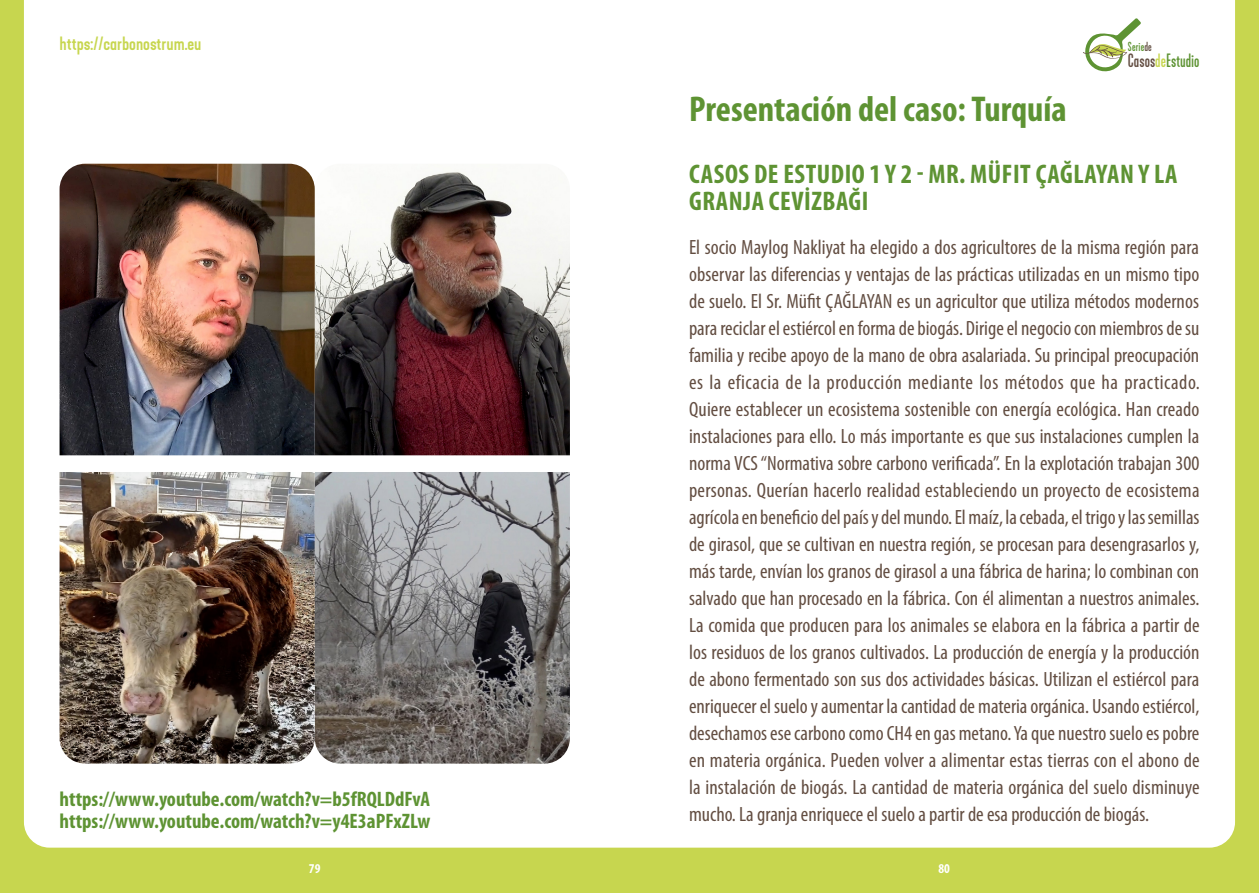
<style>
.page{position:relative;width:1259px;height:893px;background:#c7d64f}
.page>*{position:absolute;margin:0;border:0;box-sizing:border-box;transform-origin:0 0}
.t1{font:700 condensed 36px "Myriad Pro";color:#5e9333}
.t2{font:700 condensed 27px/27px "Myriad Pro";letter-spacing:.02em;color:#5e9333}
.t3{font:700 condensed 21px/22.5px "Myriad Pro";color:#5e9333}
.t4{font:condensed 20.7px/27px "Myriad Pro";color:#634e42;text-align:justify}
.t5{font:500 18px "Kapra Neue";color:#c7d64f}
.t6{font:condensed 18px "Kapra Neue";color:#5e9333}
.t7{font:700 condensed 13.5px "Myriad Pro";color:#fff}
.t8{font:condensed 12.3px "Kapra Neue";letter-spacing:.01em;color:#5e9333}
.s1{color:#634e42}
.s2{color:#c7d64f}
</style>
<div class="page">
<div style="left:24px;top:0;width:1211px;height:848px;background:#fff"></div>
<svg style="left:1082px;top:18px;width:59px;height:55px;background:#dae4cb"></svg>
<img style="left:60px;top:472px;width:510px;height:292px">
<img style="left:60px;top:164px;width:510px;height:291px">
<p class="t5" style="left:60px;top:32px;width:143px">https://carbonostrum.eu</p>
<p class="t8" style="left:1128px;top:39px;width:25px">Serie<span class="s1">de</span></p>
<p class="t6" style="left:1128px;top:50px;width:73px"><span class="s1">Casos</span><span class="s2">de</span>Estudio</p>
<h1 class="t1" style="left:689px;top:86px;width:379px">Presentación del caso: Turquía</h1>
<h2 class="t2" style="left:689px;top:160px;width:490px">CASOS DE ESTUDIO 1 Y 2 - MR. MÜFIT ÇAĞLAYAN Y LA<br>GRANJA CEVİZBAĞI</h2>
<p class="t4" style="left:689px;top:233px;width:512px">El socio Maylog Nakliyat ha elegido a dos agricultores de la misma región para observar las diferencias y ventajas de las prácticas utilizadas en un mismo tipo de suelo. El Sr. Müfit ÇAĞLAYAN es un agricultor que utiliza métodos modernos para reciclar el estiércol en forma de biogás. Dirige el negocio con miembros de su familia y recibe apoyo de la mano de obra asalariada. Su principal preocupación es la eficacia de la producción mediante los métodos que ha practicado.<br>Quiere establecer un ecosistema sostenible con energía ecológica. Han creado instalaciones para ello. Lo más importante es que sus instalaciones cumplen la norma VCS “Normativa sobre carbono verificada”. En la explotación trabajan 300 personas. Querían hacerlo realidad estableciendo un proyecto de ecosistema agrícola en beneficio del país y del mundo. El maíz, la cebada, el trigo y las semillas de girasol, que se cultivan en nuestra región, se procesan para desengrasarlos y, más tarde, envían los granos de girasol a una fábrica de harina; lo combinan con salvado que han procesado en la fábrica. Con él alimentan a nuestros animales.<br>La comida que producen para los animales se elabora en la fábrica a partir de los residuos de los granos cultivados. La producción de energía y la producción de abono fermentado son sus dos actividades básicas. Utilizan el estiércol para enriquecer el suelo y aumentar la cantidad de materia orgánica. Usando estiércol, desechamos ese carbono como CH4 en gas metano. Ya que nuestro suelo es pobre en materia orgánica. Pueden volver a alimentar estas tierras con el abono de la instalación de biogás. La cantidad de materia orgánica del suelo disminuye mucho. La granja enriquece el suelo a partir de esa producción de biogás.</p>
<p class="t3" style="left:60px;top:787px;width:372px">https://www.youtube.com/watch?v=b5fRQLDdFvA https://www.youtube.com/watch?v=y4E3aPFxZLw</p>
<p class="t7" style="left:309px;top:860px;width:13px">79</p>
<p class="t7" style="left:938px;top:860px;width:13px">80</p>
</div>
